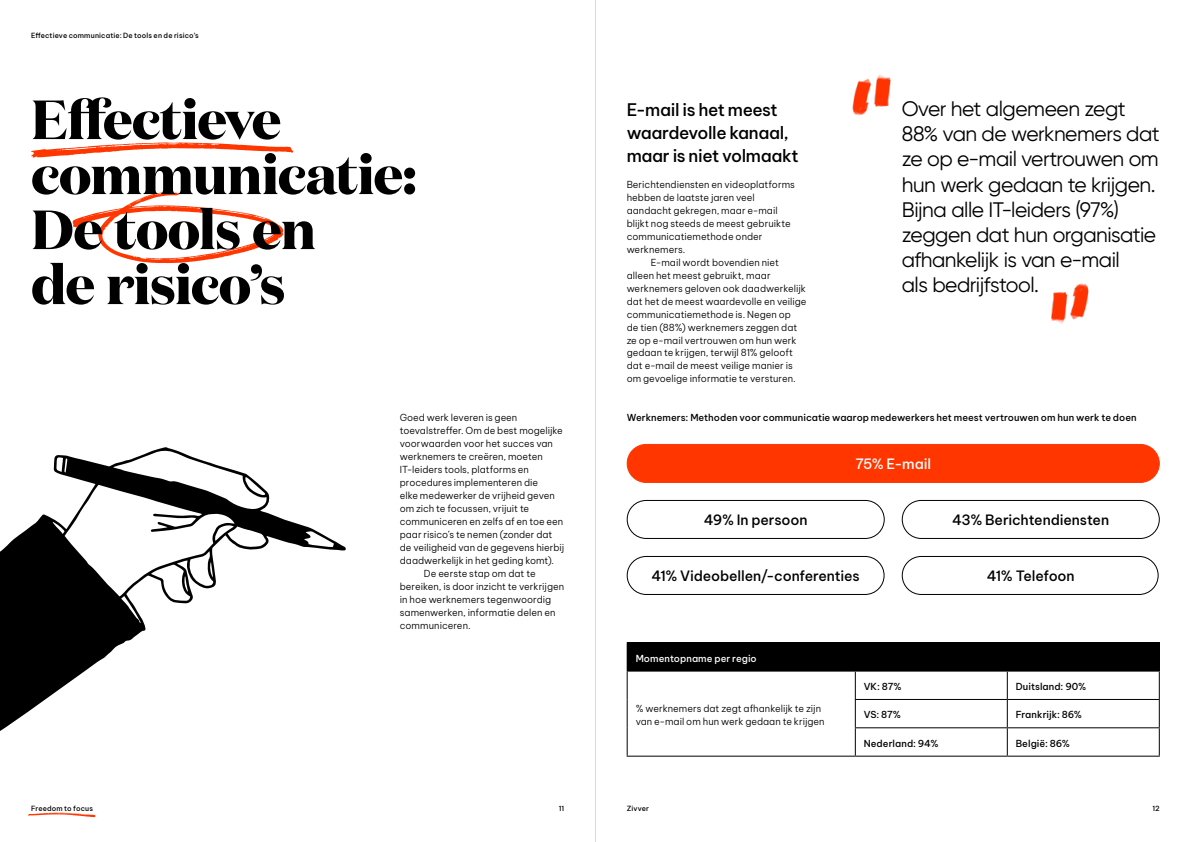
<style>
.page{position:relative;width:1191px;height:842px;background:#fff}
.page>*{position:absolute;margin:0;border:0;box-sizing:border-box;transform-origin:0 0}
.t1{font:700 55px/55px "Domaine Display";letter-spacing:-.01em;color:#000}
.t2{font:21px/25.2px "Gilroy";letter-spacing:-.025em;color:#000}
.t3{font:500 17px/23px "Be Vietnam Pro";letter-spacing:-.025em;color:#000}
.t4{font:500 14px "Be Vietnam Pro";letter-spacing:-.015em;color:#000}
.t5{font:500 14px "Be Vietnam Pro";letter-spacing:-.005em;color:#fff}
.t6{font:300 9.5px/13px "Be Vietnam Pro";color:#000}
.t7{font:500 9.5px "Be Vietnam Pro";letter-spacing:.005em;color:#000}
.t8{font:500 9.5px "Be Vietnam Pro";letter-spacing:.005em;color:#fff}
.t9{font:500 7px "Be Vietnam Pro";letter-spacing:.015em;color:#000}
</style>
<div class="page">
<svg style="left:72px;top:192px;width:212px;height:71px"></svg>
<div style="left:627px;top:643px;width:532px;height:28px;background:#000"></div>
<hr style="left:626px;top:642px;width:229px;height:1px;background:#000">
<hr style="left:855px;top:642px;width:152px;height:1px;background:#000">
<hr style="left:1007px;top:642px;width:152px;height:1px;background:#000">
<hr style="left:626px;top:671px;width:229px;height:1px;background:#000">
<svg style="left:626px;top:643px;width:1px;height:113px"></svg>
<hr style="left:626px;top:756px;width:229px;height:1px;background:#000">
<hr style="left:855px;top:671px;width:152px;height:1px;background:#000">
<hr style="left:1007px;top:671px;width:152px;height:1px;background:#000">
<hr style="left:855px;top:699px;width:152px;height:1px;background:#000">
<hr style="left:1007px;top:699px;width:152px;height:1px;background:#000">
<hr style="left:855px;top:727px;width:152px;height:1px;background:#000">
<svg style="left:855px;top:672px;width:1px;height:84px"></svg>
<hr style="left:1007px;top:727px;width:152px;height:1px;background:#000">
<svg style="left:1006px;top:672px;width:1px;height:84px"></svg>
<svg style="left:1158px;top:671px;width:1px;height:85px"></svg>
<hr style="left:855px;top:756px;width:152px;height:1px;background:#000">
<hr style="left:1007px;top:756px;width:152px;height:1px;background:#000">
<img style="left:852px;top:74px;width:39px;height:41px">
<img style="left:1051px;top:283px;width:38px;height:41px">
<svg style="left:28px;top:813px;width:68px;height:4px"></svg>
<svg style="left:31px;top:142px;width:262px;height:16px"></svg>
<svg style="left:0;top:447px;width:346px;height:284px"></svg>
<div style="left:627px;top:444px;width:532px;height:38px;background:#ff3600;border-radius:19px"></div>
<div style="left:626px;top:444px;width:533px;height:39px;border:1px solid #ff3600;border-radius:19px"></div>
<div style="left:626px;top:500px;width:258px;height:39px;border:1px solid #000;border-radius:19px"></div>
<div style="left:626px;top:556px;width:258px;height:39px;border:1px solid #000;border-radius:19px"></div>
<div style="left:901px;top:556px;width:257px;height:39px;border:1px solid #000;border-radius:19px"></div>
<div style="left:901px;top:500px;width:258px;height:39px;border:1px solid #000;border-radius:19px"></div>
<hr style="left:595px;top:0;width:1px;height:842px;background:#d6dbe3">
<p class="t9" style="left:31px;top:30px;width:169px">Effectieve communicatie: De tools en de risico’s</p>
<h1 class="t1" style="left:31px;top:91px;width:387px">Effectieve communicatie:<br>De tools en<br>de risico’s</h1>
<p class="t6" style="left:400px;top:410px;width:119px">Goed werk leveren is geen</p>
<p class="t6" style="left:400px;top:423px;width:164px">toevalstreffer. Om de best mogelijke</p>
<p class="t6" style="left:400px;top:436px;width:155px">voorwaarden voor het succes van</p>
<p class="t6" style="left:400px;top:449px;width:144px">werknemers te creëren, moeten</p>
<p class="t6" style="left:400px;top:462px;width:131px">IT-leiders tools, platforms en</p>
<p class="t6" style="left:400px;top:475px;width:140px">procedures implementeren die</p>
<p class="t6" style="left:400px;top:488px;width:157px">elke medewerker de vrijheid geven</p>
<p class="t6" style="left:400px;top:501px;width:131px">om zich te focussen, vrijuit te</p>
<p class="t6" style="left:400px;top:514px;width:165px">communiceren en zelfs af en toe een</p>
<p class="t6" style="left:400px;top:527px;width:154px">paar risico’s te nemen (zonder dat</p>
<p class="t6" style="left:400px;top:540px;width:166px">de veiligheid van de gegevens hierbij</p>
<p class="t6" style="left:400px;top:553px;width:156px">daadwerkelijk in het geding komt).</p>
<p class="t6" style="left:424px;top:566px;width:113px">De eerste stap om dat te</p>
<p class="t6" style="left:400px;top:579px;width:166px">bereiken, is door inzicht te verkrijgen</p>
<p class="t6" style="left:400px;top:592px;width:153px">in hoe werknemers tegenwoordig</p>
<p class="t6" style="left:400px;top:605px;width:157px">samenwerken, informatie delen en</p>
<p class="t6" style="left:400px;top:618px;width:72px">communiceren.</p>
<h3 class="t3" style="left:626px;top:96px;width:174px">E-mail is het meest waardevolle kanaal, maar is niet volmaakt</h3>
<p class="t6" style="left:626px;top:177px;width:170px">Berichtendiensten en videoplatforms</p>
<p class="t6" style="left:626px;top:190px;width:130px">hebben de laatste jaren veel</p>
<p class="t6" style="left:626px;top:203px;width:152px">aandacht gekregen, maar e-mail</p>
<p class="t6" style="left:626px;top:216px;width:165px">blijkt nog steeds de meest gebruikte</p>
<p class="t6" style="left:626px;top:229px;width:137px">communicatiemethode onder</p>
<p class="t6" style="left:626px;top:242px;width:60px">werknemers.</p>
<p class="t6" style="left:651px;top:255px;width:130px">E-mail wordt bovendien niet</p>
<p class="t6" style="left:626px;top:268px;width:145px">alleen het meest gebruikt, maar</p>
<p class="t6" style="left:626px;top:281px;width:181px">werknemers geloven ook daadwerkelijk</p>
<p class="t6" style="left:626px;top:294px;width:181px">dat het de meest waardevolle en veilige</p>
<p class="t6" style="left:626px;top:307px;width:166px">communicatiemethode is. Negen op</p>
<p class="t6" style="left:626px;top:320px;width:172px">de tien (88%) werknemers zeggen dat</p>
<p class="t6" style="left:626px;top:333px;width:171px">ze op e-mail vertrouwen om hun werk</p>
<p class="t6" style="left:626px;top:346px;width:168px">gedaan te krijgen, terwijl 81% gelooft</p>
<p class="t6" style="left:626px;top:359px;width:168px">dat e-mail de meest veilige manier is</p>
<p class="t6" style="left:626px;top:372px;width:170px">om gevoelige informatie te versturen.</p>
<h2 class="t2" style="left:901px;top:96px;width:259px">Over het algemeen zegt<br>88% van de werknemers dat ze op e-mail vertrouwen om hun werk gedaan te krijgen.<br>Bijna alle IT-leiders (97%) zeggen dat hun organisatie afhankelijk is van e-mail<br>als bedrijfstool.</h2>
<p class="t7" style="left:626px;top:410px;width:511px">Werknemers: Methoden voor communicatie waarop medewerkers het meest vertrouwen om hun werk te doen</p>
<h3 class="t5" style="left:855px;top:452px;width:77px">75% E-mail</h3>
<h3 class="t4" style="left:704px;top:508px;width:105px">49% In persoon</h3>
<h3 class="t4" style="left:952px;top:508px;width:159px">43% Berichtendiensten</h3>
<h3 class="t4" style="left:651px;top:564px;width:210px">41% Videobellen/-conferenties</h3>
<h3 class="t4" style="left:987px;top:564px;width:89px">41% Telefoon</h3>
<p class="t8" style="left:635px;top:650px;width:123px">Momentopname per regio</p>
<p class="t6" style="left:635px;top:701px;width:190px">% werknemers dat zegt afhankelijk te zijn van e-mail om hun werk gedaan te krijgen</p>
<p class="t7" style="left:864px;top:678px;width:39px">VK: 87%</p>
<p class="t7" style="left:1015px;top:678px;width:72px">Duitsland: 90%</p>
<p class="t7" style="left:864px;top:707px;width:39px">VS: 87%</p>
<p class="t7" style="left:1015px;top:707px;width:68px">Frankrijk: 86%</p>
<p class="t7" style="left:864px;top:735px;width:76px">Nederland: 94%</p>
<p class="t7" style="left:1015px;top:735px;width:56px">België: 86%</p>
<p class="t9" style="left:31px;top:802px;width:63px">Freedom to focus</p>
<p class="t9" style="left:559px;top:802px;width:7px">11</p>
<p class="t9" style="left:626px;top:802px;width:24px">Zivver</p>
<p class="t9" style="left:1152px;top:802px;width:9px">12</p>
</div>
